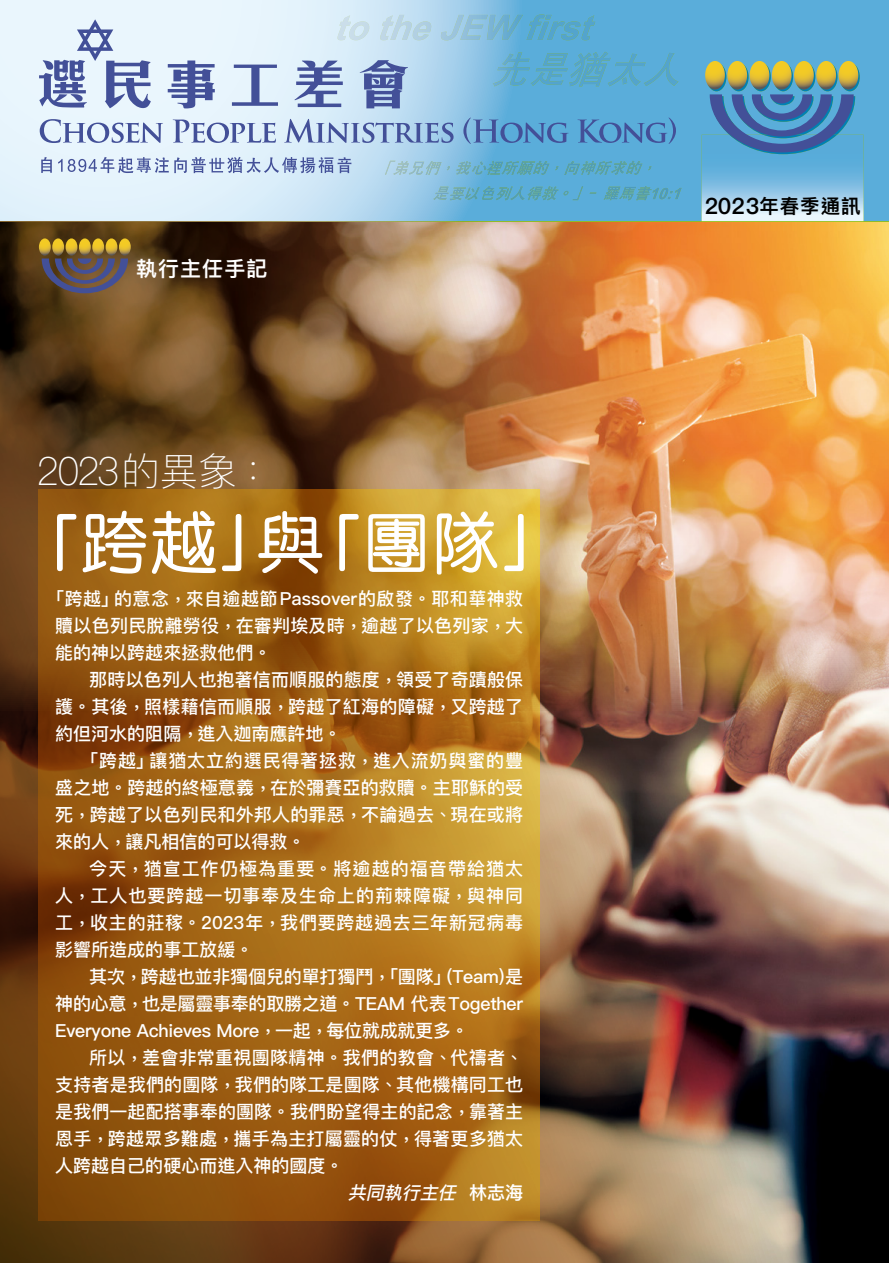
<style>
.page{position:relative;width:889px;height:1263px;background:#fff}
.page>*{position:absolute;margin:0;border:0;box-sizing:border-box;transform-origin:0 0}
.t1{font:66px "ST Yuanti TC Regular";color:#fff}
.t2{font:100 39px "Ping Fang HK";letter-spacing:-.045em;color:#fff}
.t3{font:600 21px "Ping Fang HK";letter-spacing:.05em;color:#fff}
.t4{font:600 19.5px "Ping Fang HK";letter-spacing:.05em;color:#000}
.t5{font:500 18px/27px "Ping Fang HK";letter-spacing:.01em;color:#fff;text-align:justify}
.t6{font:italic 500 18px "Ping Fang HK";color:#fff}
.s1{font-weight:600;font-style:normal}
.s2{font-size:22.5px}
</style>
<div class="page">
<svg style="left:0;top:0;width:889px;height:221px;background:#a3d1eb"></svg>
<svg style="left:337px;top:15px;width:32px;height:25px"></svg>
<svg style="left:380px;top:15px;width:51px;height:25px"></svg>
<svg style="left:440px;top:14px;width:155px;height:26px;background:#72b4d4"></svg>
<svg style="left:493px;top:52px;width:185px;height:34px;background:#5babcf"></svg>
<svg style="left:701px;top:61px;width:162px;height:160px;background:#78a8be"></svg>
<svg style="left:39px;top:19px;width:112px;height:89px;background:#b8c4df"></svg>
<svg style="left:168px;top:61px;width:47px;height:47px;background:#8d9ac5"></svg>
<svg style="left:232px;top:65px;width:46px;height:41px;background:#b4c2dd"></svg>
<svg style="left:294px;top:61px;width:49px;height:46px;background:#96a6cd"></svg>
<svg style="left:360px;top:60px;width:48px;height:48px;background:#8093c2"></svg>
<svg style="left:40px;top:119px;width:123px;height:24px;background:#b8c5df"></svg>
<svg style="left:173px;top:120px;width:103px;height:23px;background:#b2c0dc"></svg>
<svg style="left:284px;top:119px;width:169px;height:24px;background:#9eb6d8"></svg>
<svg style="left:463px;top:117px;width:105px;height:27px;background:#5b97ca"></svg>
<svg style="left:577px;top:117px;width:99px;height:27px;background:#5394c8"></svg>
<svg style="left:41px;top:157px;width:11px;height:16px"></svg>
<svg style="left:58px;top:157px;width:293px;height:16px;background:#aebddb"></svg>
<svg style="left:385px;top:161px;width:56px;height:14px"></svg>
<svg style="left:447px;top:166px;width:3px;height:4px"></svg>
<svg style="left:456px;top:161px;width:93px;height:14px"></svg>
<svg style="left:555px;top:166px;width:3px;height:4px"></svg>
<svg style="left:564px;top:161px;width:78px;height:14px"></svg>
<svg style="left:648px;top:166px;width:3px;height:4px"></svg>
<svg style="left:433px;top:186px;width:150px;height:14px;background:#62abc5"></svg>
<svg style="left:603px;top:186px;width:78px;height:14px"></svg>
<img style="left:0;top:221px;width:889px;height:1042px">
<svg style="left:39px;top:238px;width:92px;height:55px;background:#776346"></svg>
<p class="t3" style="left:136px;top:255px;width:133px">執行主任手記</p>
<h2 class="t2" style="left:36px;top:447px;width:238px">2023的異象：</h2>
<h1 class="t1" style="left:12px;top:493px;width:559px">「跨越」與「團隊」</h1>
<p class="t5" style="left:55px;top:585px;width:469px;text-indent:-9px">「跨越」的意念，來自逾越節 Passover的啟發。耶和華神救贖以色列民脫離勞役，在審判埃及時，逾越了以色列家，大能的神以跨越來拯救他們。</p>
<p class="t5" style="left:55px;top:666px;width:469px;text-indent:34px">那時以色列人也抱著信而順服的態度，領受了奇蹟般保護。其後，照樣藉信而順服，跨越了紅海的障礙，又跨越了約但河水的阻隔，進入迦南應許地。</p>
<p class="t5" style="left:55px;top:747px;width:469px;text-indent:25px">「跨越」讓猶太立約選民得著拯救，進入流奶與蜜的豐盛之地。跨越的終極意義，在於彌賽亞的救贖。主耶穌的受死，跨越了以色列民和外邦人的罪惡，不論過去、現在或將來的人，讓凡相信的可以得救。</p>
<p class="t5" style="left:55px;top:855px;width:469px;text-indent:34px">今天，猶宣工作仍極為重要。將逾越的福音帶給猶太人，工人也要跨越一切事奉及生命上的荊棘障礙，與神同工，收主的莊稼。2023年，我們要跨越過去三年新冠病毒影響所造成的事工放緩。</p>
<p class="t5" style="left:55px;top:963px;width:469px;text-indent:34px">其次，跨越也並非獨個兒的單打獨鬥，「團隊」(Team)是神的心意，也是屬靈事奉的取勝之道。TEAM 代表Together Everyone Achieves More，一起，每位就成就更多。</p>
<p class="t5" style="left:89px;top:1044px;width:435px">所以，差會非常重視團隊精神。我們的教會、代禱者、</p>
<p class="t5" style="left:55px;top:1071px;width:469px">支持者是我們的團隊，我們的隊工是團隊、其他機構同工也</p>
<p class="t5" style="left:55px;top:1098px;width:469px">是我們一起配搭事奉的團隊。我們盼望得主的記念，靠著主</p>
<p class="t5" style="left:55px;top:1125px;width:469px">恩手，跨越眾多難處，攜手為主打屬靈的仗，得著更多猶太</p>
<p class="t5" style="left:55px;top:1152px;width:289px">人跨越自己的硬心而進入神的國度。</p>
<p class="t6" style="left:348px;top:1182px;width:177px">共同執行主任 <span class="s1">林志海</span></p>
<p class="t4" style="left:705px;top:194px;width:157px"><span class="s2">2023</span>年春季通訊</p>
</div>
